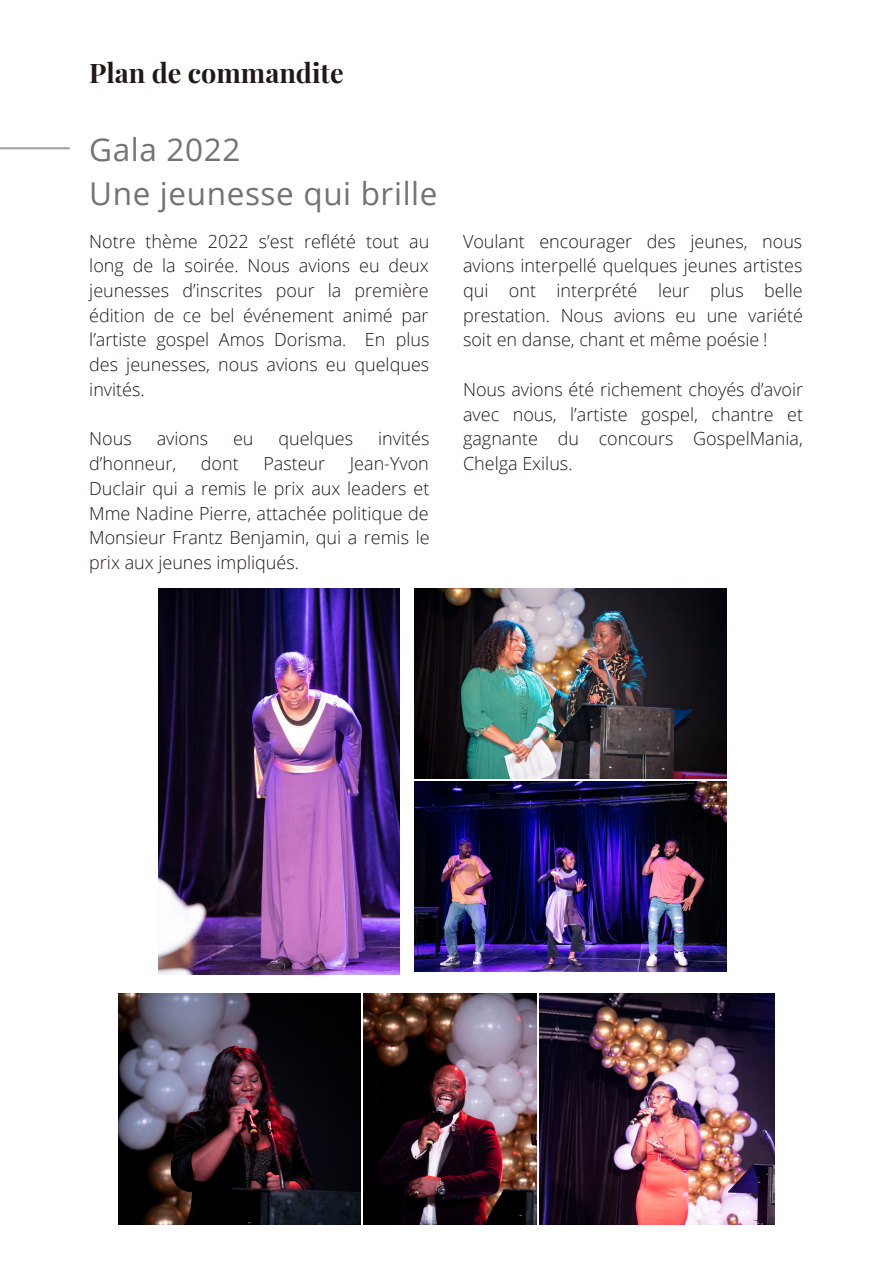
<style>
.page{position:relative;width:893px;height:1264px;background:#fff}
.page>*{position:absolute;margin:0;border:0;box-sizing:border-box;transform-origin:0 0}
.t1{font:31.5px "Open Sans";letter-spacing:.02em;color:#737373}
.t2{font:700 27px "Playfair Display";color:#201917}
.t3{font:300 18px/24.8px "Open Sans";color:#201917;text-align:justify}
</style>
<div class="page">
<img style="left:539px;top:993px;width:235px;height:231px">
<img style="left:414px;top:588px;width:312px;height:190px">
<img style="left:158px;top:588px;width:242px;height:386px">
<img style="left:119px;top:993px;width:241px;height:231px">
<img style="left:363px;top:993px;width:173px;height:231px">
<img style="left:414px;top:781px;width:312px;height:190px">
<hr style="left:0;top:147px;width:69px;height:2px;background:#a6a6a6">
<p class="t2" style="left:89px;top:54px;width:256px">Plan de commandite</p>
<p class="t1" style="left:89px;top:127px;width:153px">Gala 2022</p>
<p class="t1" style="left:89px;top:171px;width:350px">Une jeunesse qui brille</p>
<p class="t3" style="left:89px;top:228px;width:341px">Notre thème 2022 s’est reflété tout au long de la soirée. Nous avions eu deux jeunesses d’inscrites pour la première édition de ce bel événement animé par l’artiste gospel Amos Dorisma. En plus des jeunesses, nous avions eu quelques invités.</p>
<p class="t3" style="left:89px;top:426px;width:44px">Nous</p>
<p class="t3" style="left:157px;top:426px;width:53px">avions</p>
<p class="t3" style="left:233px;top:426px;width:22px">eu</p>
<p class="t3" style="left:278px;top:426px;width:76px">quelques</p>
<p class="t3" style="left:378px;top:426px;width:53px">invités</p>
<p class="t3" style="left:89px;top:451px;width:88px">d’honneur,</p>
<p class="t3" style="left:201px;top:451px;width:39px">dont</p>
<p class="t3" style="left:263px;top:451px;width:63px">Pasteur</p>
<p class="t3" style="left:89px;top:451px;width:342px;text-indent:260px">Jean-Yvon Duclair qui a remis le prix aux leaders et Mme Nadine Pierre, attachée politique de Monsieur Frantz Benjamin, qui a remis le prix aux jeunes impliqués.</p>
<p class="t3" style="left:463px;top:228px;width:341px">Voulant encourager des jeunes, nous avions interpellé quelques jeunes artistes qui ont interprété leur plus belle prestation. Nous avions eu une variété soit en danse, chant et même poésie !</p>
<p class="t3" style="left:463px;top:376px;width:341px">Nous avions été richement choyés d’avoir avec nous, l’artiste gospel, chantre et gagnante du concours GospelMania, Chelga Exilus.</p>
</div>
